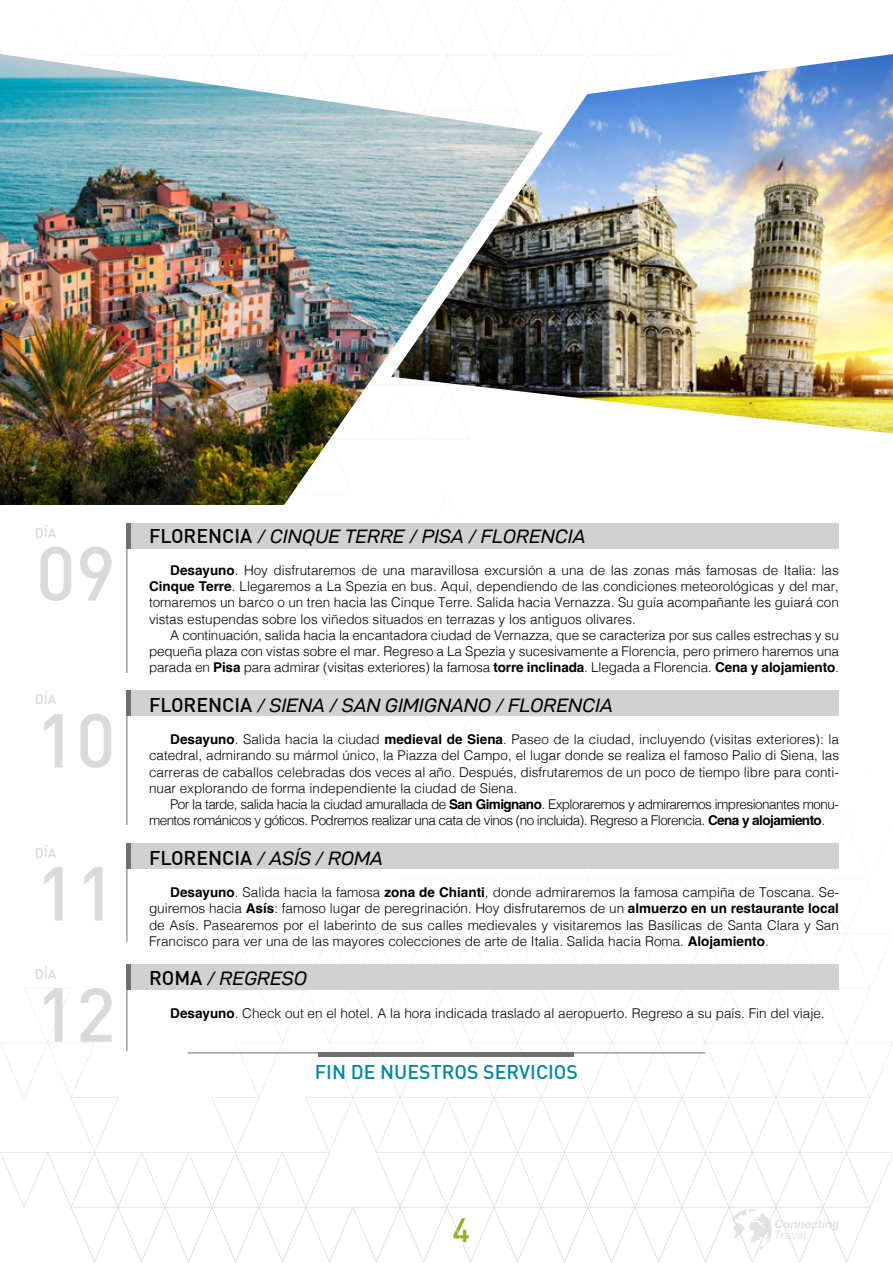
<style>
.page{position:relative;width:893px;height:1263px;background:#fff}
.page>*{position:absolute;margin:0;border:0;box-sizing:border-box;transform-origin:0 0}
.t1{font:500 75px "DIN";color:#dadada}
.t2{font:500 33px "DIN";color:#97ae22}
.t3{font:19.5px "D DIN Exp Italic";color:#000}
.t4{font:500 19.5px "DIN";color:#0087a1}
.t5{font:300 13.5px/16.2px "Helvetica";color:#000;text-align:justify}
.t6{font:300 13.5px/16.2px "Helvetica";letter-spacing:-.04em;color:#000}
.t7{font:500 13.5px "DIN";color:#dadada}
.s1{font-family:"DIN";font-weight:500}
.s2{font-weight:700}
</style>
<div class="page">
<svg style="left:0;top:715px;width:893px;height:548px"></svg>
<svg style="left:423px;top:715px;width:48px;height:55px"></svg>
<img style="left:543px;top:54px;width:350px;height:379px">
<img style="left:0;top:54px;width:543px;height:451px">
<div style="left:127px;top:523px;width:712px;height:26px;background:#d1d1d1"></div>
<hr style="left:126px;top:523px;width:4px;height:26px;background:#706f6f">
<hr style="left:127px;top:523px;width:1px;height:150px;background:#706f6f">
<div style="left:127px;top:690px;width:712px;height:25px;background:#d1d1d1"></div>
<hr style="left:126px;top:690px;width:4px;height:25px;background:#706f6f">
<hr style="left:127px;top:690px;width:1px;height:135px;background:#706f6f">
<div style="left:127px;top:843px;width:712px;height:25px;background:#d1d1d1"></div>
<hr style="left:126px;top:843px;width:4px;height:25px;background:#706f6f">
<hr style="left:127px;top:843px;width:1px;height:99px;background:#706f6f">
<div style="left:127px;top:964px;width:712px;height:26px;background:#d1d1d1"></div>
<hr style="left:126px;top:964px;width:4px;height:26px;background:#706f6f">
<hr style="left:127px;top:964px;width:1px;height:87px;background:#706f6f">
<hr style="left:318px;top:1052px;width:256px;height:4px;background:#706f6f">
<hr style="left:188px;top:1052px;width:517px;height:1px;background:#706f6f">
<p class="t7" style="left:35px;top:524px;width:23px">DÍA</p>
<h1 class="t1" style="left:36px;top:525px;width:81px">09</h1>
<p class="t7" style="left:35px;top:691px;width:23px">DÍA</p>
<h1 class="t1" style="left:36px;top:692px;width:81px">10</h1>
<p class="t7" style="left:35px;top:844px;width:23px">DÍA</p>
<h1 class="t1" style="left:36px;top:845px;width:81px">11</h1>
<p class="t7" style="left:35px;top:965px;width:23px">DÍA</p>
<h1 class="t1" style="left:36px;top:967px;width:81px">12</h1>
<h3 class="t3" style="left:149px;top:525px;width:438px"><span class="s1">FLORENCIA</span> / CINQUE TERRE / PISA / FLORENCIA</h3>
<p class="t5" style="left:149px;top:561px;width:691px;text-indent:21px"><span class="s2">Desayuno</span>. Hoy disfrutaremos de una maravillosa excursión a una de las zonas más famosas de Italia: las <span class="s2">Cinque Terre</span>. Llegaremos a La Spezia en bus. Aquí, dependiendo de las condiciones meteorológicas y del mar, tomaremos un barco o un tren hacia las Cinque Terre. Salida hacia Vernazza. Su guía acompañante les guiará con vistas estupendas sobre los viñedos situados en terrazas y los antiguos olivares.</p>
<p class="t5" style="left:149px;top:626px;width:691px;text-indent:21px">A continuación, salida hacia la encantadora ciudad de Vernazza, que se caracteriza por sus calles estrechas y su pequeña plaza con vistas sobre el mar. Regreso a La Spezia y sucesivamente a Florencia, pero primero haremos una parada en <span class="s2">Pisa</span> para admirar (visitas exteriores) la famosa <span class="s2">torre inclinada</span>. Llegada a Florencia. <span class="s2">Cena y alojamiento</span>.</p>
<h3 class="t3" style="left:149px;top:694px;width:465px"><span class="s1">FLORENCIA</span> / SIENA / SAN GIMIGNANO / FLORENCIA</h3>
<p class="t5" style="left:149px;top:730px;width:692px;text-indent:21px"><span class="s2">Desayuno</span>. Salida hacia la ciudad <span class="s2">medieval de Siena</span>. Paseo de la ciudad, incluyendo (visitas exteriores): la catedral, admirando su mármol único, la Piazza del Campo, el lugar donde se realiza el famoso Palio di Siena, las carreras de caballos celebradas dos veces al año. Después, disfrutaremos de un poco de tiempo libre para conti&shy;nuar explorando de forma independiente la ciudad de Siena.</p>
<p class="t6" style="left:149px;top:795px;width:691px;text-indent:21px">Por la tarde, salida hacia la ciudad amurallada de <span class="s2">San Gimignano</span>. Exploraremos y admiraremos impresionantes monu&shy;mentos románicos y góticos. Podremos realizar una cata de vinos (no incluida). Regreso a Florencia. <span class="s2">Cena y alojamiento</span>.</p>
<h3 class="t3" style="left:149px;top:847px;width:236px"><span class="s1">FLORENCIA</span> / ASÍS / ROMA</h3>
<p class="t5" style="left:149px;top:883px;width:691px;text-indent:21px"><span class="s2">Desayuno</span>. Salida hacia la famosa <span class="s2">zona de Chianti</span>, donde admiraremos la famosa campiña de Toscana. Se&shy;guiremos hacia <span class="s2">Asís</span>: famoso lugar de peregrinación. Hoy disfrutaremos de un <span class="s2">almuerzo en un restaurante local </span>de Asís. Pasearemos por el laberinto de sus calles medievales y visitaremos las Basílicas de Santa Clara y San Francisco para ver una de las mayores colecciones de arte de Italia. Salida hacia Roma. <span class="s2">Alojamiento</span>.</p>
<h3 class="t3" style="left:149px;top:968px;width:160px"><span class="s1">ROMA</span> / REGRESO</h3>
<p class="t5" style="left:170px;top:1004px;width:656px"><span class="s2">Desayuno</span>. Check out en el hotel. A la hora indicada traslado al aeropuerto. Regreso a su país. Fin del viaje.</p>
<h3 class="t4" style="left:315px;top:1059px;width:265px">FIN DE NUESTROS SERVICIOS</h3>
<h2 class="t2" style="left:453px;top:1209px;width:19px">4</h2>
</div>
